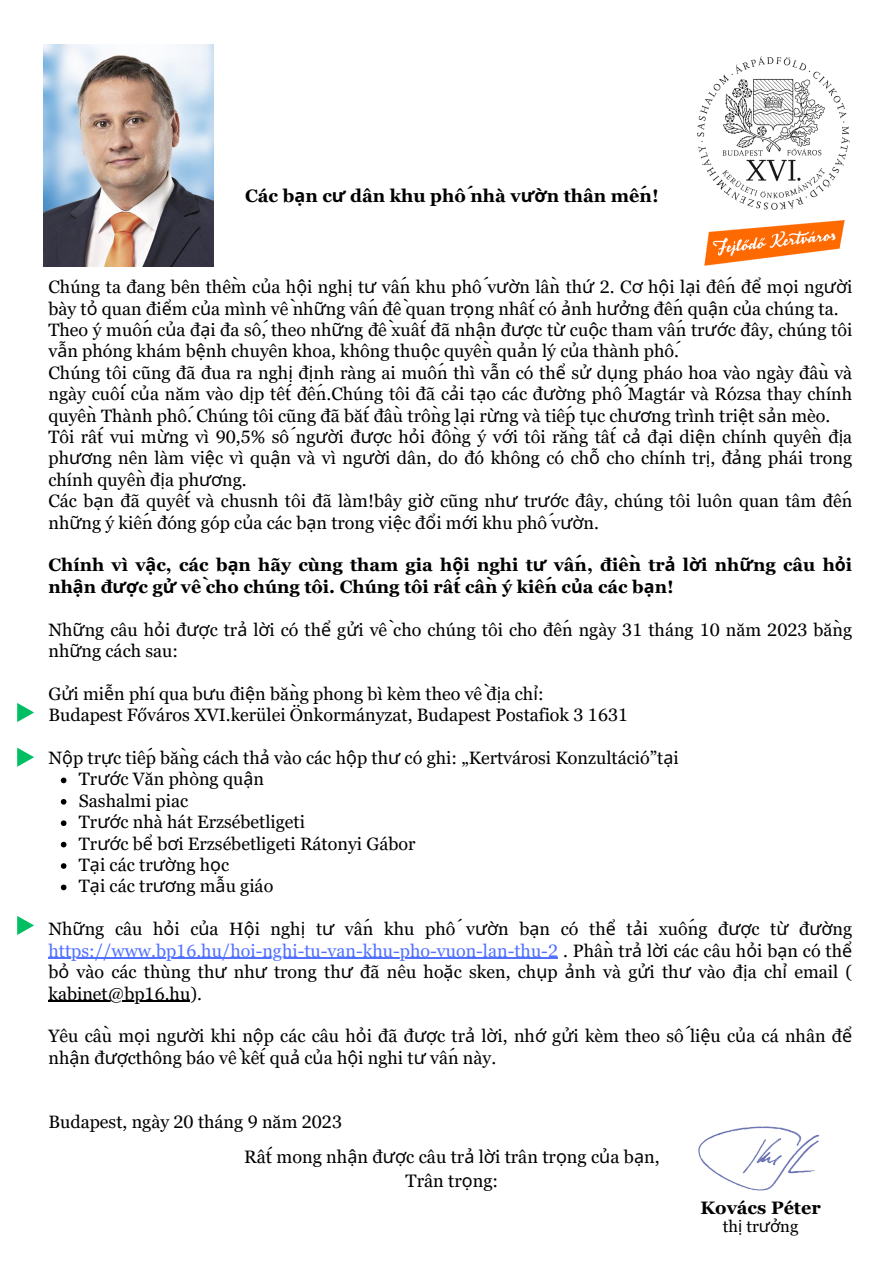
<style>
.page{position:relative;width:894px;height:1264px;background:#fff}
.page>*{position:absolute;margin:0;border:0;box-sizing:border-box;transform-origin:0 0}
.t1{font:18px "Georgia Pro";color:#000}
.t2{font:700 18px "Georgia Pro";color:#000}
.t3{font:17.85px/21.5px "Georgia Pro";color:#000}
.t4{font:700 17.85px/21.5px "Georgia Pro";color:#000}
.t5{font:16.5px "Georgia Pro";color:#000}
.s1{font-family:"Noto Sans"}
.s2{color:#5271ff}
</style>
<div class="page">
<svg style="left:61px;top:777px;width:5px;height:6px"></svg>
<svg style="left:61px;top:799px;width:5px;height:5px"></svg>
<svg style="left:61px;top:820px;width:5px;height:6px"></svg>
<svg style="left:61px;top:841px;width:5px;height:6px"></svg>
<svg style="left:61px;top:863px;width:5px;height:5px"></svg>
<svg style="left:61px;top:884px;width:5px;height:6px"></svg>
<hr style="left:48px;top:957px;width:510px;height:1px;background:#5271ff">
<hr style="left:48px;top:1000px;width:142px;height:1px;background:#000">
<img style="left:697px;top:56px;width:153px;height:153px">
<img style="left:704px;top:221px;width:140px;height:45px">
<img style="left:44px;top:44px;width:170px;height:222px">
<img style="left:698px;top:1126px;width:122px;height:65px">
<svg style="left:17px;top:703px;width:17px;height:19px"></svg>
<svg style="left:17px;top:916px;width:17px;height:19px"></svg>
<svg style="left:17px;top:747px;width:17px;height:19px"></svg>
<p class="t2" style="left:245px;top:186px;width:415px">Các b<span class="s1">ạ</span>n c<span class="s1">ư</span> dân khu phố nhà v<span class="s1">ườ</span>n thân mến!</p>
<p class="t3" style="left:48px;top:276px;width:805px">Chúng ta đang bên thềm c<span class="s1">ủ</span>a h<span class="s1">ộ</span>i ngh<span class="s1">ị</span> t<span class="s1">ư</span> vấn khu phố v<span class="s1">ườ</span>n lần th<span class="s1">ứ</span> 2. C<span class="s1">ơ</span> h<span class="s1">ộ</span>i l<span class="s1">ạ</span>i đến đ<span class="s1">ể</span> m<span class="s1">ọ</span>i ng<span class="s1">ườ</span>i bày t<span class="s1">ỏ</span> quan đi<span class="s1">ể</span>m c<span class="s1">ủ</span>a mình về nh<span class="s1">ữ</span>ng vấn đề quan tr<span class="s1">ọ</span>ng nhất có <span class="s1">ả</span>nh h<span class="s1">ưở</span>ng đến qu<span class="s1">ậ</span>n c<span class="s1">ủ</span>a chúng ta.</p>
<p class="t3" style="left:48px;top:319px;width:805px">Theo ý muốn c<span class="s1">ủ</span>a đ<span class="s1">ạ</span>i đa số, theo nh<span class="s1">ữ</span>ng đề xuất đã nh<span class="s1">ậ</span>n đ<span class="s1">ượ</span>c t<span class="s1">ừ</span> cu<span class="s1">ộ</span>c tham vấn tr<span class="s1">ướ</span>c đây, chúng tôi v<span class="s1">ẫ</span>n phóng khám b<span class="s1">ệ</span>nh chuyên khoa, không thu<span class="s1">ộ</span>c quyền qu<span class="s1">ả</span>n lý c<span class="s1">ủ</span>a thành phố.</p>
<p class="t3" style="left:48px;top:362px;width:805px;text-align:justify">Chúng tôi cũng đã đua ra ngh<span class="s1">ị</span> đ<span class="s1">ị</span>nh ràng ai muốn thì v<span class="s1">ẫ</span>n có th<span class="s1">ể</span> s<span class="s1">ử</span> d<span class="s1">ụ</span>ng pháo hoa vào ngày đầu và ngày cuối c<span class="s1">ủ</span>a năm vào d<span class="s1">ị</span>p tết đến.Chúng tôi đã c<span class="s1">ả</span>i t<span class="s1">ạ</span>o các đ<span class="s1">ườ</span>ng phố Magtár và Rózsa thay chính quyền Thành phố. Chúng tôi cũng đã bắt đầu trồng l<span class="s1">ạ</span>i r<span class="s1">ừ</span>ng và tiếp t<span class="s1">ụ</span>c ch<span class="s1">ươ</span>ng trình tri<span class="s1">ệ</span>t s<span class="s1">ả</span>n mèo.</p>
<p class="t3" style="left:48px;top:426px;width:805px;text-align:justify">Tôi rất vui m<span class="s1">ừ</span>ng vì 90,5% số ng<span class="s1">ườ</span>i đ<span class="s1">ượ</span>c h<span class="s1">ỏ</span>i đồng ý v<span class="s1">ớ</span>i tôi rằng tất c<span class="s1">ả</span> đ<span class="s1">ạ</span>i di<span class="s1">ệ</span>n chính quyền đ<span class="s1">ị</span>a ph<span class="s1">ươ</span>ng nên làm vi<span class="s1">ệ</span>c vì qu<span class="s1">ậ</span>n và vì ng<span class="s1">ườ</span>i dân, do đó không có ch<span class="s1">ỗ</span> cho chính tr<span class="s1">ị</span>, đ<span class="s1">ả</span>ng phái trong chính quyền đ<span class="s1">ị</span>a ph<span class="s1">ươ</span>ng.</p>
<p class="t3" style="left:48px;top:490px;width:805px">Các b<span class="s1">ạ</span>n đã quyết và chusnh tôi đã làm!bây gi<span class="s1">ờ</span> cũng nh<span class="s1">ư</span> tr<span class="s1">ướ</span>c đây, chúng tôi luôn quan tâm đến nh<span class="s1">ữ</span>ng ý kiến đóng góp c<span class="s1">ủ</span>a các b<span class="s1">ạ</span>n trong vi<span class="s1">ệ</span>c đ<span class="s1">ổ</span>i m<span class="s1">ớ</span>i khu phố v<span class="s1">ườ</span>n.</p>
<p class="t4" style="left:48px;top:554px;width:805px">Chính vì v<span class="s1">ậ</span>c, các b<span class="s1">ạ</span>n hãy cùng tham gia h<span class="s1">ộ</span>i nghi t<span class="s1">ư</span> vấn, điền tr<span class="s1">ả</span> l<span class="s1">ờ</span>i nh<span class="s1">ữ</span>ng câu h<span class="s1">ỏ</span>i nh<span class="s1">ậ</span>n đ<span class="s1">ượ</span>c g<span class="s1">ử</span> về cho chúng tôi. Chúng tôi rất cần ý kiến c<span class="s1">ủ</span>a các b<span class="s1">ạ</span>n!</p>
<p class="t3" style="left:48px;top:618px;width:805px">Nh<span class="s1">ữ</span>ng câu h<span class="s1">ỏ</span>i đ<span class="s1">ượ</span>c tr<span class="s1">ả</span> l<span class="s1">ờ</span>i có th<span class="s1">ể</span> g<span class="s1">ử</span>i về cho chúng tôi cho đến ngày 31 tháng 10 năm 2023 bằng nh<span class="s1">ữ</span>ng cách sau:</p>
<p class="t3" style="left:48px;top:683px;width:496px">G<span class="s1">ử</span>i mi<span class="s1">ễ</span>n phí qua b<span class="s1">ư</span>u đi<span class="s1">ệ</span>n bằng phong bì kèm theo về đ<span class="s1">ị</span>a ch<span class="s1">ỉ</span>:</p>
<p class="t3" style="left:48px;top:704px;width:581px">Budapest Főváros XVI.kerülei Önkormányzat, Budapest Postafiok 3 1631</p>
<p class="t3" style="left:48px;top:747px;width:631px">N<span class="s1">ộ</span>p tr<span class="s1">ự</span>c tiếp bằng cách th<span class="s1">ả</span> vào các h<span class="s1">ộ</span>p th<span class="s1">ư</span> có ghi: „Kertvárosi Konzultáció”t<span class="s1">ạ</span>i</p>
<p class="t3" style="left:79px;top:768px;width:186px">Tr<span class="s1">ướ</span>c Văn phòng qu<span class="s1">ậ</span>n</p>
<p class="t3" style="left:79px;top:790px;width:111px">Sashalmi piac</p>
<p class="t3" style="left:79px;top:811px;width:227px">Tr<span class="s1">ướ</span>c nhà hát Erzsébetligeti</p>
<p class="t3" style="left:79px;top:832px;width:338px">Tr<span class="s1">ướ</span>c b<span class="s1">ể</span> b<span class="s1">ơ</span>i Erzsébetligeti Rátonyi Gábor</p>
<p class="t3" style="left:79px;top:854px;width:152px">T<span class="s1">ạ</span>i các tr<span class="s1">ườ</span>ng h<span class="s1">ọ</span>c</p>
<p class="t3" style="left:79px;top:875px;width:196px">T<span class="s1">ạ</span>i các tr<span class="s1">ươ</span>ng m<span class="s1">ẫ</span>u giáo</p>
<p class="t3" style="left:48px;top:918px;width:805px;text-align:justify">Nh<span class="s1">ữ</span>ng câu h<span class="s1">ỏ</span>i c<span class="s1">ủ</span>a H<span class="s1">ộ</span>i ngh<span class="s1">ị</span> t<span class="s1">ư</span> vấn khu phố v<span class="s1">ườ</span>n b<span class="s1">ạ</span>n có th<span class="s1">ể</span> t<span class="s1">ả</span>i xuống đ<span class="s1">ượ</span>c t<span class="s1">ừ</span> đ<span class="s1">ườ</span>ng <span class="s2">https://www.bp16.hu/hoi-nghi-tu-van-khu-pho-vuon-lan-thu-2</span> . Phần tr<span class="s1">ả</span> l<span class="s1">ờ</span>i các câu h<span class="s1">ỏ</span>i b<span class="s1">ạ</span>n có th<span class="s1">ể </span>b<span class="s1">ỏ</span> vào các thùng th<span class="s1">ư</span> nh<span class="s1">ư</span> trong th<span class="s1">ư</span> đã nêu ho<span class="s1">ặ</span>c sken, ch<span class="s1">ụ</span>p <span class="s1">ả</span>nh và g<span class="s1">ử</span>i th<span class="s1">ư</span> vào đ<span class="s1">ị</span>a ch<span class="s1">ỉ</span> email ( kabinet@bp16.hu).</p>
<p class="t3" style="left:48px;top:1025px;width:805px">Yêu cầu m<span class="s1">ọ</span>i ng<span class="s1">ườ</span>i khi n<span class="s1">ộ</span>p các câu h<span class="s1">ỏ</span>i đã đ<span class="s1">ượ</span>c tr<span class="s1">ả</span> l<span class="s1">ờ</span>i, nh<span class="s1">ớ</span> g<span class="s1">ử</span>i kèm theo số li<span class="s1">ệ</span>u c<span class="s1">ủ</span>a cá nhân đ<span class="s1">ể </span>nh<span class="s1">ậ</span>n đ<span class="s1">ượ</span>cthông báo về kết qu<span class="s1">ả</span> c<span class="s1">ủ</span>a h<span class="s1">ộ</span>i nghi t<span class="s1">ư</span> vấn này.</p>
<p class="t3" style="left:48px;top:1110px;width:295px">Budapest, ngày 20 tháng 9 năm 2023</p>
<p class="t1" style="left:244px;top:1146px;width:417px">Rất mong nh<span class="s1">ậ</span>n đ<span class="s1">ượ</span>c câu tr<span class="s1">ả</span> l<span class="s1">ờ</span>i trân tr<span class="s1">ọ</span>ng c<span class="s1">ủ</span>a b<span class="s1">ạ</span>n,</p>
<p class="t1" style="left:405px;top:1170px;width:94px">Trân tr<span class="s1">ọ</span>ng:</p>
<p class="t2" style="left:700px;top:1197px;width:122px">Kovács Péter</p>
<p class="t5" style="left:722px;top:1216px;width:77px">th<span class="s1">ị</span> tr<span class="s1">ưở</span>ng</p>
</div>
